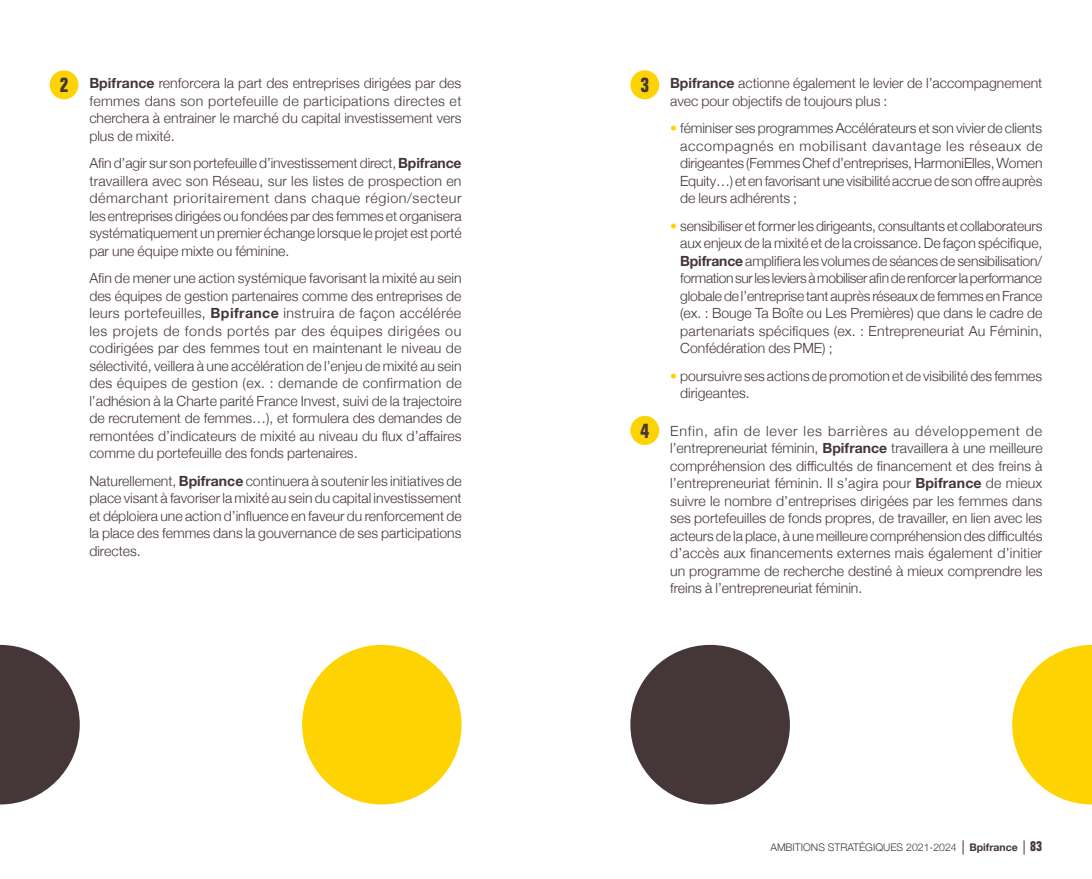
<style>
.page{position:relative;width:1092px;height:879px;background:#fff}
.page>*{position:absolute;margin:0;border:0;box-sizing:border-box;transform-origin:0 0}
.t1{font:700 condensed 20.47px "Folio";color:#453638}
.t2{font:300 14px/17.5px "Helvetica Neue";color:#453638;text-align:justify}
.t3{font:300 10.5px "Helvetica Neue";color:#453638}
.s1{font-weight:700}
.s2{color:#fed304}
.s3{font-family:"Folio";font-weight:700;font-stretch:condensed;font-size:14px}
</style>
<div class="page">
<svg style="left:1012px;top:644px;width:79px;height:160px"></svg>
<div style="left:630px;top:644px;width:159px;height:160px;background:#453638;border-radius:50%"></div>
<div style="left:302px;top:644px;width:159px;height:160px;background:#fed304;border-radius:50%"></div>
<svg style="left:0;top:644px;width:80px;height:160px"></svg>
<div style="left:50px;top:70px;width:28px;height:29px;background:#fed304;border-radius:50%"></div>
<div style="left:630px;top:70px;width:29px;height:29px;background:#fed304;border-radius:50%"></div>
<div style="left:630px;top:415px;width:29px;height:29px;background:#fed304;border-radius:50%"></div>
<svg style="left:962px;top:840px;width:1px;height:14px"></svg>
<svg style="left:1023px;top:840px;width:1px;height:14px"></svg>
<p class="t2" style="left:89px;top:73px;width:374px"><span class="s1">Bpifrance</span> renforcera la part des entreprises dirigées par des femmes dans son portefeuille de participations directes et cherchera à entrainer le marché du capital investissement vers plus de mixité.</p>
<p class="t2" style="left:89px;top:153px;width:374px">Afin d’agir sur son portefeuille d’investissement direct, <span class="s1">Bpifrance </span>travaillera avec son Réseau, sur les listes de prospection en démarchant prioritairement dans chaque région/secteur les entreprises dirigées ou fondées par des femmes et organisera systématiquement un premier échange lorsque le projet est porté par une équipe mixte ou féminine.</p>
<p class="t2" style="left:89px;top:268px;width:374px">Afin de mener une action systémique favorisant la mixité au sein des équipes de gestion partenaires comme des entreprises de leurs portefeuilles, <span class="s1">Bpifrance</span> instruira de façon accélérée les projets de fonds portés par des équipes dirigées ou codirigées par des femmes tout en maintenant le niveau de sélectivité, veillera à une accélération de l’enjeu de mixité au sein des équipes de gestion (ex. : demande de confirmation de l’adhésion à la Charte parité France Invest, suivi de la trajectoire de recrutement de femmes…), et formulera des demandes de remontées d’indicateurs de mixité au niveau du flux d’affaires comme du portefeuille des fonds partenaires.</p>
<p class="t2" style="left:89px;top:471px;width:374px">Naturellement, <span class="s1">Bpifrance</span> continuera à soutenir les initiatives de place visant à favoriser la mixité au sein du capital investissement et déploiera une action d’influence en faveur du renforcement de la place des femmes dans la gouvernance de ses participations directes.</p>
<h1 class="t1" style="left:60px;top:74px;width:10px">2</h1>
<h1 class="t1" style="left:640px;top:74px;width:10px">3</h1>
<h1 class="t1" style="left:640px;top:419px;width:10px">4</h1>
<p class="t2" style="left:670px;top:73px;width:374px"><span class="s1">Bpifrance</span> actionne également le levier de l’accompagnement avec pour objectifs de toujours plus :</p>
<p class="t2" style="left:680px;top:118px;width:364px;text-indent:-10px"><span class="s2">•</span> féminiser ses programmes Accélérateurs et son vivier de clients accompagnés en mobilisant davantage les réseaux de dirigeantes (Femmes Chef d’entreprises, HarmoniElles, Women Equity…) et en favorisant une visibilité accrue de son offre auprès de leurs adhérents ;</p>
<p class="t2" style="left:680px;top:216px;width:364px;text-indent:-10px"><span class="s2">•</span> sensibiliser et former les dirigeants, consultants et collaborateurs aux enjeux de la mixité et de la croissance. De façon spécifique, <span class="s1">Bpifrance</span> amplifiera les volumes de séances de sensibilisation/ formation sur les leviers à mobiliser afin de renforcer la performance globale de l’entreprise tant auprès réseaux de femmes en France (ex. : Bouge Ta Boîte ou Les Premières) que dans le cadre de partenariats spécifiques (ex. : Entrepreneuriat Au Féminin, Confédération des PME) ;</p>
<p class="t2" style="left:680px;top:366px;width:363px;text-indent:-10px"><span class="s2">•</span> poursuivre ses actions de promotion et de visibilité des femmes dirigeantes.</p>
<p class="t2" style="left:670px;top:420px;width:374px">Enfin, afin de lever les barrières au développement de l’entrepreneuriat féminin, <span class="s1">Bpifrance</span> travaillera à une meilleure compréhension des difficultés de financement et des freins à l’entrepreneuriat féminin. Il s’agira pour <span class="s1">Bpifrance</span> de mieux suivre le nombre d’entreprises dirigées par les femmes dans ses portefeuilles de fonds propres, de travailler, en lien avec les acteurs de la place, à une meilleure compréhension des difficultés d’accès aux financements externes mais également d’initier un programme de recherche destiné à mieux comprendre les freins à l’entrepreneuriat féminin.</p>
<p class="t3" style="left:770px;top:838px;width:273px">AMBITIONS STRATÉGIQUES 2021-2024 <span class="s1">Bpifrance</span> <span class="s3">83</span></p>
</div>
